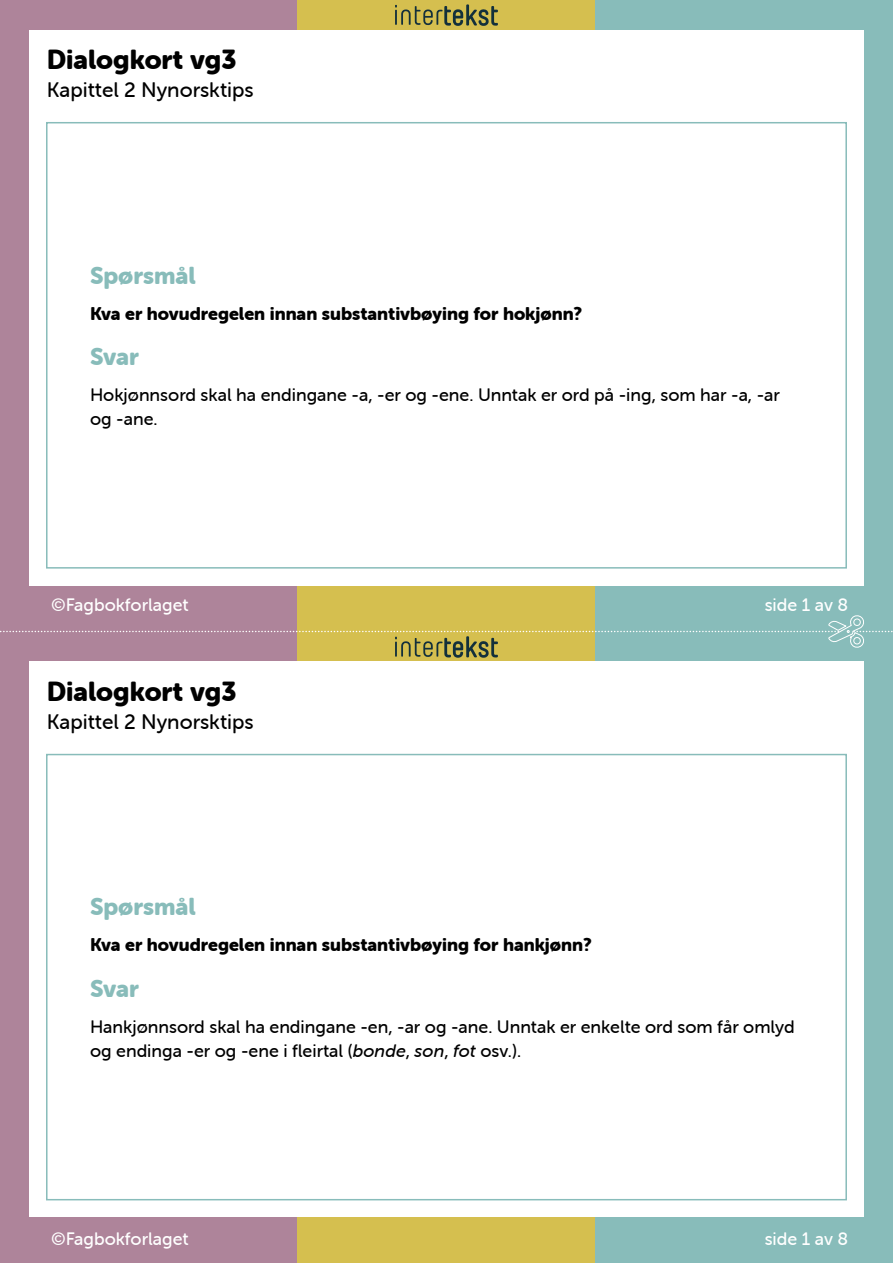
<style>
.page{position:relative;width:893px;height:1263px;background:#fff}
.page>*{position:absolute;margin:0;border:0;box-sizing:border-box;transform-origin:0 0}
.t1{font:27px "Museo Sans Rounded 900";color:#000}
.Card_Heading{font:24px "Museo Sans Rounded 900";color:#88bcba}
.t2{font:21px "Museo Sans Rounded 500";color:#000}
.Svar{font:18px/24px "Museo Sans Rounded 500";color:#000}
.Sporsmal{font:18px "Museo Sans Rounded 900";color:#000}
.t3{font:18px "Museo Sans Rounded 500";color:#fff}
.s1{font-style:italic}
</style>
<div class="page">
<div style="left:0;top:0;width:298px;height:632px;background:#ae849a"></div>
<div style="left:0;top:632px;width:298px;height:631px;background:#ae849a"></div>
<div style="left:298px;top:0;width:297px;height:632px;background:#d5bf4f"></div>
<div style="left:298px;top:632px;width:297px;height:631px;background:#d5bf4f"></div>
<div style="left:595px;top:0;width:298px;height:632px;background:#88bcba"></div>
<div style="left:595px;top:632px;width:298px;height:631px;background:#88bcba"></div>
<svg style="left:395px;top:4px;width:103px;height:22px"></svg>
<svg style="left:0;top:615px;width:893px;height:43px"></svg>
<div style="left:29px;top:30px;width:835px;height:555px;background:#fff"></div>
<div style="left:29px;top:662px;width:835px;height:555px;background:#fff"></div>
<div style="left:46px;top:122px;width:801px;height:447px;border:2px solid #88bcba"></div>
<div style="left:46px;top:754px;width:801px;height:446px;border:2px solid #88bcba"></div>
<h1 class="t1" style="left:47px;top:44px;width:191px">Dialogkort vg3</h1>
<p class="t2" style="left:47px;top:78px;width:209px">Kapittel 2 Nynorsktips</p>
<p class="Card_Heading" style="left:90px;top:262px;width:107px">Spørsmål</p>
<p class="Sporsmal" style="left:90px;top:303px;width:494px">Kva er hovudregelen innan substantivbøying for hokjønn?</p>
<p class="Card_Heading" style="left:90px;top:343px;width:50px">Svar</p>
<p class="Svar" style="left:90px;top:383px;width:691px">Hokjønnsord skal ha endingane -a, -er og -ene. Unntak er ord på -ing, som har -a, -ar og -ane.</p>
<p class="t3" style="left:51px;top:595px;width:139px">©Fagbokforlaget</p>
<p class="t3" style="left:765px;top:595px;width:85px">side 1 av 8</p>
<h1 class="t1" style="left:47px;top:676px;width:191px">Dialogkort vg3</h1>
<p class="t2" style="left:47px;top:710px;width:209px">Kapittel 2 Nynorsktips</p>
<p class="Card_Heading" style="left:90px;top:893px;width:107px">Spørsmål</p>
<p class="Sporsmal" style="left:90px;top:935px;width:503px">Kva er hovudregelen innan substantivbøying for hankjønn?</p>
<p class="Card_Heading" style="left:90px;top:975px;width:50px">Svar</p>
<p class="Svar" style="left:90px;top:1015px;width:706px">Hankjønnsord skal ha endingane -en, -ar og -ane. Unntak er enkelte ord som får omlyd og endinga -er og -ene i fleirtal (<span class="s1">bonde</span>, <span class="s1">son</span>, <span class="s1">fot</span> osv.).</p>
<p class="t3" style="left:51px;top:1228px;width:139px">©Fagbokforlaget</p>
<p class="t3" style="left:765px;top:1228px;width:85px">side 1 av 8</p>
</div>
